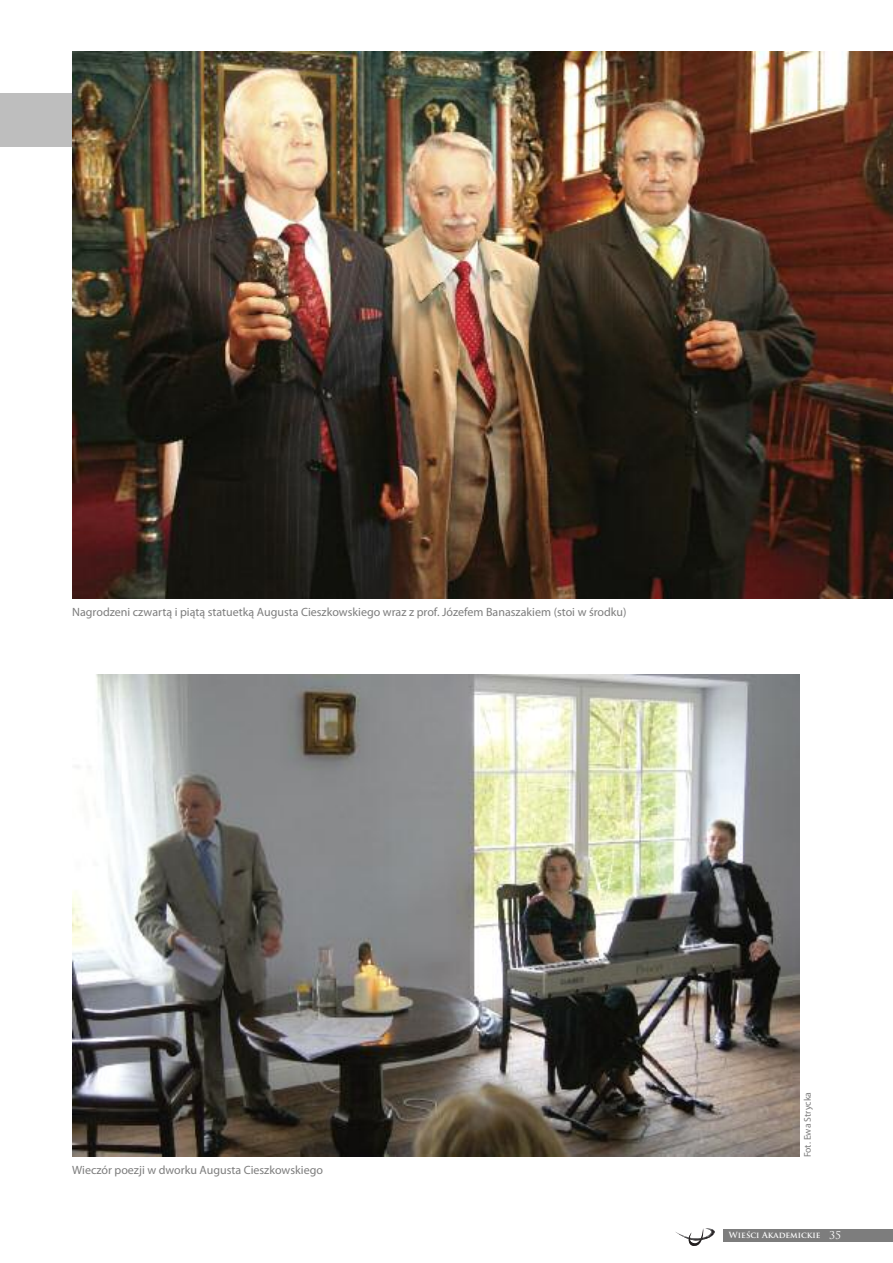
<style>
.page{position:relative;width:893px;height:1263px;background:#fff}
.page>*{position:absolute;margin:0;border:0;box-sizing:border-box;transform-origin:0 0}
.t1{font:12px "Myriad Pro";color:#7d7d7d}
.t2{font:9.75px "Myriad Pro";color:#7d7d7d}
.t3{font:700 8.25px "Trajan Pro";color:#fff}
.s1{font-weight:400;font-size:10.5px}
</style>
<div class="page">
<svg style="left:676px;top:1228px;width:39px;height:18px"></svg>
<div style="left:723px;top:1229px;width:170px;height:13px;background:#7d7d7d"></div>
<div style="left:0;top:94px;width:893px;height:53px;background:#bebebe"></div>
<img style="left:72px;top:51px;width:821px;height:547px">
<img style="left:72px;top:674px;width:727px;height:483px">
<p class="t1" style="left:72px;top:607px;width:556px">Nagrodzeni czwartą i piątą statuetką Augusta Cieszkowskiego wraz z prof. Józefem Banaszakiem (stoi w środku)</p>
<p class="t1" style="left:72px;top:1166px;width:252px">Wieczór poezji w dworku Augusta Cieszkowskiego</p>
<p class="t2" style="left:804px;top:1157px;width:67px;rotate:-90deg">Fot. Ewa Strycka</p>
<p class="t3" style="left:729px;top:1231px;width:114px">Wieści Akademickie <span class="s1">35</span></p>
</div>
